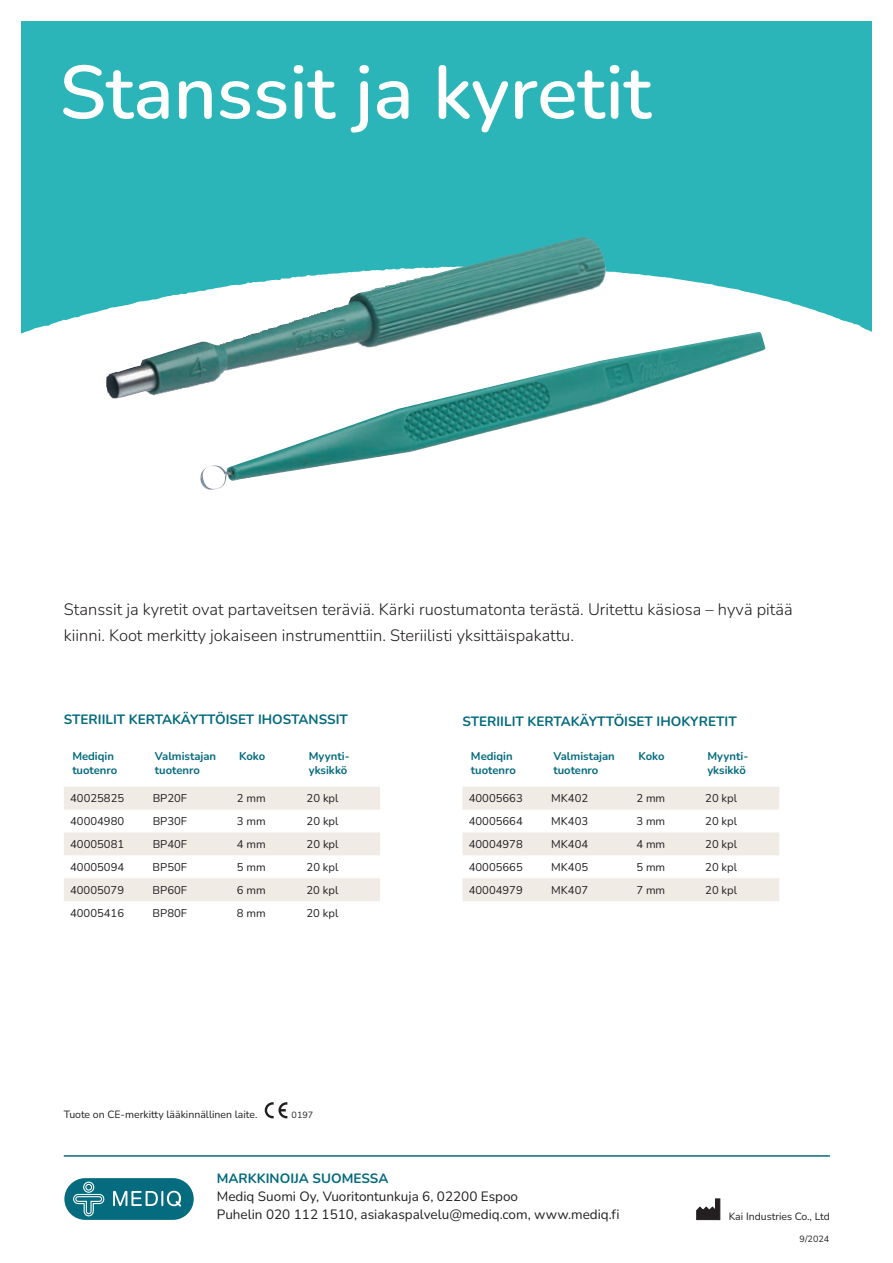
<style>
.page{position:relative;width:893px;height:1263px;background:#fff}
.page>*{position:absolute;margin:0;border:0;box-sizing:border-box;transform-origin:0 0}
.t1{font:600 75px "Nunito";color:#fff}
.t2{font:300 16.5px/25.5px "Nunito";color:#231f20}
.t3{font:13.5px/18px "Nunito";color:#231f20}
.t4{font:700 13.5px "Nunito";color:#046a7e}
.t5{font:11.25px "Nunito";color:#231f20}
.t6{font:700 11.25px/13.5px "Nunito";color:#046a7e}
.t7{font:10.5px "Nunito";color:#231f20}
.t8{font:9px "Nunito";color:#231f20}
</style>
<div class="page">
<svg style="left:64px;top:1178px;width:130px;height:42px;background:#358797"></svg>
<hr style="left:64px;top:1155px;width:766px;height:2px;background:#046a7e">
<div style="left:21px;top:21px;width:851px;height:425px;background:#2cb5b8"></div>
<svg style="left:21px;top:266px;width:851px;height:180px;fill:#fff"></svg>
<svg style="left:696px;top:1198px;width:24px;height:22px"></svg>
<img style="left:106px;top:238px;width:474px;height:155px">
<img style="left:199px;top:332px;width:568px;height:158px">
<svg style="left:64px;top:787px;width:316px;height:114px"></svg>
<svg style="left:462px;top:787px;width:317px;height:114px"></svg>
<svg style="left:265px;top:1102px;width:22px;height:16px"></svg>
<h1 class="t1" style="left:60px;top:40px;width:593px">Stanssit ja kyretit</h1>
<h2 class="t2" style="left:64px;top:596px;width:730px">Stanssit ja kyretit ovat partaveitsen teräviä. Kärki ruostumatonta terästä. Uritettu käsiosa – hyvä pitää kiinni. Koot merkitty jokaiseen instrumenttiin. Steriilisti yksittäispakattu.</h2>
<p class="t4" style="left:64px;top:710px;width:286px">STERIILIT KERTAKÄYTTÖISET IHOSTANSSIT</p>
<p class="t4" style="left:462px;top:712px;width:276px">STERIILIT KERTAKÄYTTÖISET IHOKYRETIT</p>
<p class="t6" style="left:72px;top:749px;width:46px">Mediqin tuotenro</p>
<p class="t6" style="left:155px;top:749px;width:63px">Valmistajan tuotenro</p>
<p class="t6" style="left:239px;top:749px;width:28px">Koko</p>
<p class="t6" style="left:309px;top:749px;width:42px">Myynti&shy;yksikkö</p>
<p class="t5" style="left:70px;top:790px;width:55px">40025825</p>
<p class="t5" style="left:153px;top:790px;width:36px">BP20F</p>
<p class="t5" style="left:237px;top:790px;width:30px">2 mm</p>
<p class="t5" style="left:307px;top:790px;width:33px">20 kpl</p>
<p class="t5" style="left:70px;top:813px;width:55px">40004980</p>
<p class="t5" style="left:153px;top:813px;width:36px">BP30F</p>
<p class="t5" style="left:237px;top:813px;width:30px">3 mm</p>
<p class="t5" style="left:307px;top:813px;width:33px">20 kpl</p>
<p class="t5" style="left:70px;top:836px;width:55px">40005081</p>
<p class="t5" style="left:153px;top:836px;width:36px">BP40F</p>
<p class="t5" style="left:237px;top:836px;width:30px">4 mm</p>
<p class="t5" style="left:307px;top:836px;width:33px">20 kpl</p>
<p class="t5" style="left:70px;top:859px;width:55px">40005094</p>
<p class="t5" style="left:153px;top:859px;width:36px">BP50F</p>
<p class="t5" style="left:237px;top:859px;width:30px">5 mm</p>
<p class="t5" style="left:307px;top:859px;width:33px">20 kpl</p>
<p class="t5" style="left:70px;top:882px;width:55px">40005079</p>
<p class="t5" style="left:153px;top:882px;width:36px">BP60F</p>
<p class="t5" style="left:237px;top:882px;width:30px">6 mm</p>
<p class="t5" style="left:307px;top:882px;width:33px">20 kpl</p>
<p class="t5" style="left:70px;top:905px;width:55px">40005416</p>
<p class="t5" style="left:153px;top:905px;width:36px">BP80F</p>
<p class="t5" style="left:237px;top:905px;width:30px">8 mm</p>
<p class="t5" style="left:307px;top:905px;width:33px">20 kpl</p>
<p class="t6" style="left:471px;top:749px;width:46px">Mediqin tuotenro</p>
<p class="t6" style="left:553px;top:749px;width:63px">Valmistajan tuotenro</p>
<p class="t6" style="left:638px;top:749px;width:28px">Koko</p>
<p class="t6" style="left:707px;top:749px;width:42px">Myynti&shy;yksikkö</p>
<p class="t5" style="left:469px;top:790px;width:55px">40005663</p>
<p class="t5" style="left:551px;top:790px;width:38px">MK402</p>
<p class="t5" style="left:636px;top:790px;width:30px">2 mm</p>
<p class="t5" style="left:705px;top:790px;width:33px">20 kpl</p>
<p class="t5" style="left:469px;top:813px;width:55px">40005664</p>
<p class="t5" style="left:551px;top:813px;width:38px">MK403</p>
<p class="t5" style="left:636px;top:813px;width:30px">3 mm</p>
<p class="t5" style="left:705px;top:813px;width:33px">20 kpl</p>
<p class="t5" style="left:469px;top:836px;width:55px">40004978</p>
<p class="t5" style="left:551px;top:836px;width:38px">MK404</p>
<p class="t5" style="left:636px;top:836px;width:30px">4 mm</p>
<p class="t5" style="left:705px;top:836px;width:33px">20 kpl</p>
<p class="t5" style="left:469px;top:859px;width:55px">40005665</p>
<p class="t5" style="left:551px;top:859px;width:38px">MK405</p>
<p class="t5" style="left:636px;top:859px;width:30px">5 mm</p>
<p class="t5" style="left:705px;top:859px;width:33px">20 kpl</p>
<p class="t5" style="left:469px;top:882px;width:55px">40004979</p>
<p class="t5" style="left:551px;top:882px;width:38px">MK407</p>
<p class="t5" style="left:636px;top:882px;width:30px">7 mm</p>
<p class="t5" style="left:705px;top:882px;width:33px">20 kpl</p>
<p class="t7" style="left:64px;top:1107px;width:195px">Tuote on CE-merkitty lääkinnällinen laite.</p>
<p class="t8" style="left:292px;top:1109px;width:23px">0197</p>
<p class="t4" style="left:217px;top:1169px;width:173px">MARKKINOIJA SUOMESSA</p>
<p class="t3" style="left:217px;top:1187px;width:404px">Mediq Suomi Oy, Vuoritontunkuja 6, 02200 Espoo<br>Puhelin 020 112 1510, asiakaspalvelu@mediq.com, www.mediq.fi</p>
<p class="t7" style="left:729px;top:1209px;width:103px">Kai Industries Co., Ltd</p>
<p class="t8" style="left:800px;top:1232px;width:31px">9/2024</p>
</div>
